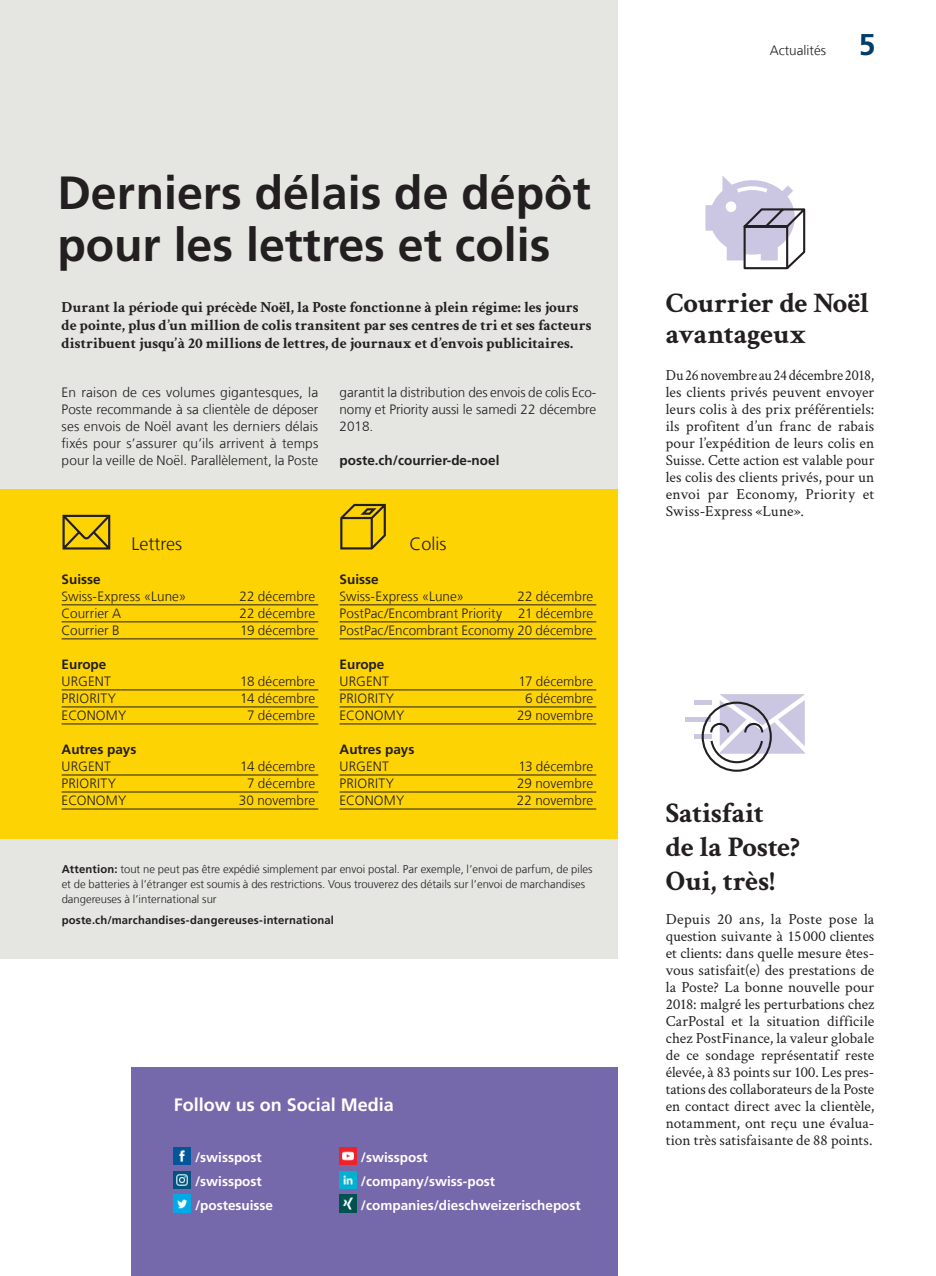
<style>
.page{position:relative;width:936px;height:1276px;background:#fff}
.page>*{position:absolute;margin:0;border:0;box-sizing:border-box;transform-origin:0 0}
.t1{font:700 46.5px/51px "Frutiger LT Com";color:#231f20}
.t2{font:700 30px "Frutiger LT Com";color:#003d69}
.t3{font:700 28.5px/34px "Crimson Text";letter-spacing:-.01em;color:#231f20}
.t4{font:700 18px "Frutiger LT Com";color:#fff}
.t5{font:300 18px "Frutiger LT Com";color:#231f20}
.t6{font:15.3px/17px "Crimson Text";letter-spacing:.005em;color:#231f20;text-align:justify}
.t7{font:15.3px/17px "Crimson Text";letter-spacing:.005em;color:#231f20;text-align:justify;scale:.95 1}
.t8{font:700 15.3px/18px "Crimson Text";color:#231f20}
.t9{font:300 13.5px/17px "Frutiger LT Com";color:#231f20;text-align:justify}
.t10{font:700 13.5px/23.7px "Frutiger LT Com";color:#fff}
.t11{font:700 13.5px "Frutiger LT Com";color:#231f20}
.t12{font:300 11.25px/14.9px "Frutiger LT Com";color:#231f20}
.t13{font:700 11.25px "Frutiger LT Com";letter-spacing:.015em;color:#231f20}
.s1{font-weight:700}
</style>
<div class="page">
<div style="left:131px;top:1067px;width:486px;height:209px;background:#7569ab"></div>
<img style="left:174px;top:1147px;width:17px;height:17px">
<img style="left:174px;top:1171px;width:17px;height:17px">
<img style="left:174px;top:1195px;width:17px;height:17px">
<img style="left:339px;top:1147px;width:17px;height:17px">
<img style="left:339px;top:1171px;width:17px;height:17px">
<img style="left:339px;top:1195px;width:17px;height:17px">
<div style="left:685px;top:717px;width:26px;height:5px;background:#cbc6e1"></div>
<div style="left:694px;top:700px;width:17px;height:5px;background:#cbc6e1"></div>
<div style="left:694px;top:734px;width:17px;height:5px;background:#cbc6e1"></div>
<svg style="left:701px;top:694px;width:103px;height:78px"></svg>
<div style="left:0;top:0;width:617px;height:533px;background:#e5e5e1"></div>
<div style="left:0;top:489px;width:617px;height:350px;background:#fed304"></div>
<div style="left:0;top:839px;width:617px;height:119px;background:#e5e5e1"></div>
<hr style="left:339px;top:604px;width:257px;height:1px;background:#231f20">
<hr style="left:339px;top:621px;width:257px;height:1px;background:#231f20">
<hr style="left:339px;top:638px;width:257px;height:1px;background:#231f20">
<hr style="left:339px;top:689px;width:257px;height:1px;background:#231f20">
<hr style="left:339px;top:706px;width:257px;height:1px;background:#231f20">
<hr style="left:339px;top:723px;width:257px;height:1px;background:#231f20">
<hr style="left:339px;top:774px;width:257px;height:1px;background:#231f20">
<hr style="left:339px;top:792px;width:257px;height:1px;background:#231f20">
<hr style="left:339px;top:809px;width:257px;height:1px;background:#231f20">
<hr style="left:62px;top:604px;width:256px;height:1px;background:#231f20">
<hr style="left:62px;top:621px;width:256px;height:1px;background:#231f20">
<hr style="left:62px;top:638px;width:256px;height:1px;background:#231f20">
<hr style="left:62px;top:689px;width:256px;height:1px;background:#231f20">
<hr style="left:62px;top:706px;width:256px;height:1px;background:#231f20">
<hr style="left:62px;top:723px;width:256px;height:1px;background:#231f20">
<hr style="left:62px;top:774px;width:256px;height:1px;background:#231f20">
<hr style="left:62px;top:792px;width:256px;height:1px;background:#231f20">
<hr style="left:62px;top:809px;width:256px;height:1px;background:#231f20">
<svg style="left:62px;top:515px;width:48px;height:34px"></svg>
<svg style="left:340px;top:504px;width:46px;height:45px"></svg>
<svg style="left:705px;top:175px;width:101px;height:95px"></svg>
<h1 class="t1" style="left:57px;top:168px;width:535px">Derniers délais de dépôt pour les lettres et colis</h1>
<p class="t8" style="left:62px;top:297px;width:531px">Durant la période qui précède Noël, la Poste fonctionne à plein régime: les jours de pointe, plus d’un million de colis transitent par ses centres de tri et ses facteurs distribuent jusqu’à 20 millions de lettres, de journaux et d’envois publicitaires.</p>
<p class="t9" style="left:62px;top:383px;width:258px">En raison de ces volumes gigantesques, la Poste recommande à sa clientèle de déposer ses envois de Noël avant les derniers délais fixés pour s’assurer qu’ils arrivent à temps pour la veille de Noël. Parallèlement, la Poste</p>
<p class="t9" style="left:339px;top:383px;width:258px">garantit la distribution des envois de colis Eco&shy;nomy et Priority aussi le samedi 22 décembre 2018.</p>
<p class="t11" style="left:339px;top:452px;width:161px">poste.ch/courrier-de-noel</p>
<h3 class="t5" style="left:132px;top:533px;width:52px">Lettres</h3>
<p class="t11" style="left:62px;top:571px;width:41px">Suisse</p>
<p class="t9" style="left:62px;top:588px;width:126px">Swiss-Express «Lune»</p>
<p class="t9" style="left:239px;top:588px;width:77px">22 décembre</p>
<p class="t9" style="left:62px;top:605px;width:61px">Courrier A</p>
<p class="t9" style="left:239px;top:605px;width:77px">22 décembre</p>
<p class="t9" style="left:62px;top:622px;width:60px">Courrier B</p>
<p class="t9" style="left:240px;top:622px;width:77px">19 décembre</p>
<p class="t11" style="left:62px;top:656px;width:46px">Europe</p>
<p class="t9" style="left:62px;top:673px;width:51px">URGENT</p>
<p class="t9" style="left:240px;top:673px;width:77px">18 décembre</p>
<p class="t9" style="left:62px;top:690px;width:56px">PRIORITY</p>
<p class="t9" style="left:240px;top:690px;width:77px">14 décembre</p>
<p class="t9" style="left:62px;top:707px;width:66px">ECONOMY</p>
<p class="t9" style="left:247px;top:707px;width:70px">7 décembre</p>
<p class="t11" style="left:62px;top:741px;width:76px">Autres pays</p>
<p class="t9" style="left:62px;top:758px;width:51px">URGENT</p>
<p class="t9" style="left:240px;top:758px;width:77px">14 décembre</p>
<p class="t9" style="left:62px;top:775px;width:56px">PRIORITY</p>
<p class="t9" style="left:247px;top:775px;width:70px">7 décembre</p>
<p class="t9" style="left:62px;top:792px;width:66px">ECONOMY</p>
<p class="t9" style="left:239px;top:792px;width:78px">30 novembre</p>
<h3 class="t5" style="left:409px;top:533px;width:39px">Colis</h3>
<p class="t11" style="left:339px;top:571px;width:41px">Suisse</p>
<p class="t9" style="left:339px;top:588px;width:126px">Swiss-Express «Lune»</p>
<p class="t9" style="left:339px;top:588px;width:255px;text-indent:178px">22 décembre PostPac/Encombrant Priority 21 décembre PostPac/Encombrant Economy 20 décembre</p>
<p class="t11" style="left:339px;top:656px;width:46px">Europe</p>
<p class="t9" style="left:339px;top:673px;width:51px">URGENT</p>
<p class="t9" style="left:518px;top:673px;width:76px">17 décembre</p>
<p class="t9" style="left:339px;top:690px;width:56px">PRIORITY</p>
<p class="t9" style="left:525px;top:690px;width:70px">6 décembre</p>
<p class="t9" style="left:339px;top:707px;width:66px">ECONOMY</p>
<p class="t9" style="left:517px;top:707px;width:78px">29 novembre</p>
<p class="t11" style="left:339px;top:741px;width:76px">Autres pays</p>
<p class="t9" style="left:339px;top:758px;width:51px">URGENT</p>
<p class="t9" style="left:518px;top:758px;width:76px">13 décembre</p>
<p class="t9" style="left:339px;top:775px;width:56px">PRIORITY</p>
<p class="t9" style="left:517px;top:775px;width:78px">29 novembre</p>
<p class="t9" style="left:339px;top:792px;width:66px">ECONOMY</p>
<p class="t9" style="left:517px;top:792px;width:78px">22 novembre</p>
<p class="t12" style="left:62px;top:862px;width:532px"><span class="s1">Attention:</span> tout ne peut pas être expédié simplement par envoi postal. Par exemple, l’envoi de parfum, de piles et de batteries à l’étranger est soumis à des restrictions. Vous trouverez des détails sur l’envoi de marchandises dangereuses à l’international sur</p>
<p class="t13" style="left:62px;top:913px;width:274px">poste.ch/marchandises-dangereuses-international</p>
<h3 class="t4" style="left:174px;top:1094px;width:222px">Follow us on Social Media</h3>
<p class="t10" style="left:195px;top:1145px;width:79px">/swisspost /swisspost /postesuisse</p>
<p class="t10" style="left:361px;top:1145px;width:221px">/swisspost<br>/company/swiss-post /companies/dieschweizerischepost</p>
<p class="t9" style="left:769px;top:42px;width:58px">Actualités</p>
<h2 class="t2" style="left:858px;top:27px;width:18px">5</h2>
<h3 class="t3" style="left:665px;top:286px;width:205px;line-height:31px">Courrier de Noël avantageux</h3>
<p class="t7" style="left:665px;top:366px;width:221px">Du 26novembre au 24décembre2018, les clients privés peuvent envoyer leurs colis à des prix préférentiels: ils profitent d’un franc de rabais pour l’expédition de leurs colis en Suisse. Cette action est valable pour les colis des clients privés, pour un envoi par Economy, Priority et Swiss-Express «Lune».</p>
<h3 class="t3" style="left:665px;top:795px;width:135px">Satisfait<br>de la Poste?<br>Oui, très!</h3>
<p class="t6" style="left:665px;top:910px;width:210px">Depuis 20 ans, la Poste pose la question suivante à 15000 clientes et clients: dans quelle mesure êtes&shy;vous satisfait(e) des prestations de la Poste? La bonne nouvelle pour 2018: malgré les perturbations chez CarPostal et la situation difficile chez PostFinance, la valeur globale de ce sondage représentatif reste élevée, à 83 points sur 100. Les pres&shy;tations des collaborateurs de la Poste en contact direct avec la clientèle, notamment, ont reçu une évalua&shy;tion très satisfaisante de 88 points.</p>
</div>
